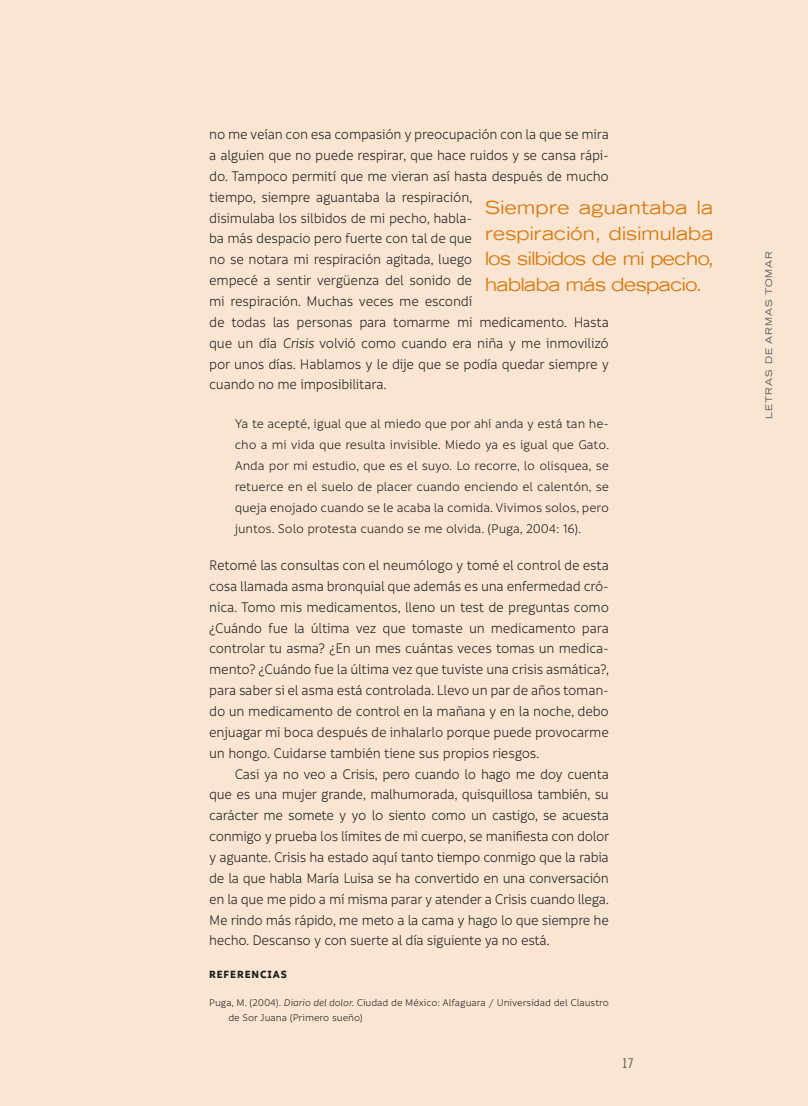
<style>
.page{position:relative;width:808px;height:1106px;background:#f9e5d1}
.page>*{position:absolute;margin:0;border:0;box-sizing:border-box;transform-origin:0 0}
.Balazos_1{font:expanded 18px/25.5px "Trade Gothic LT";letter-spacing:-.025em;color:#d87a10;text-align:justify}
.Cuerpo_de_texto_con{font:15px/20.9px "Informative";letter-spacing:-.02em;color:#1d1d1b;scale:.95 1}
.Cuerpo_de_texto_sin{font:15px/20.9px "Informative";letter-spacing:-.015em;color:#1d1d1b;text-align:justify;scale:.95 1}
.Citas_sin_sangrías{font:13.5px/20.9px "Informative";letter-spacing:-.01em;color:#1d1d1b;text-align:justify}
.t1{font:13.5px "Trade Gothic LT Cond Eighteen";color:#575756}
.Titulo_de_Referencia{font:700 11.25px "Informative";letter-spacing:.075em;color:#1d1d1b}
.Referencias{font:10.5px/15px "Informative";letter-spacing:-.005em;color:#1d1d1b}
.t2{font:expanded 9px "Trade Gothic LT";letter-spacing:.1em;color:#575756}
.s1{font-style:italic}
</style>
<div class="page">
<p class="Cuerpo_de_texto_con" style="left:209px;top:124px;width:422px">no me veían con esa compasión y preocupación con la que se mira a alguien que no puede respirar, que hace ruidos y se cansa rápi&shy;do. Tampoco permití que me vieran así hasta después de mucho tiempo, siempre aguantaba la respiración,<br>disimulaba los silbidos de mi pecho, habla-<br>ba más despacio pero fuerte con tal de que<br>no se notara mi respiración agitada, luego<br>empecé a sentir vergüenza del sonido de<br>mi respiración. Muchas veces me escondí<br>de todas las personas para tomarme mi medicamento. Hasta que un día <span class="s1">Crisis</span> volvió como cuando era niña y me inmovilizó por unos días. Hablamos y le dije que se podía quedar siempre y cuando no me imposibilitara.</p>
<p class="Citas_sin_sangrías" style="left:235px;top:414px;width:376px">Ya te acepté, igual que al miedo que por ahí anda y está tan he&shy;cho a mi vida que resulta invisible. Miedo ya es igual que Gato.<br>Anda por mi estudio, que es el suyo. Lo recorre, lo olisquea, se retuerce en el suelo de placer cuando enciendo el calentón, se queja enojado cuando se le acaba la comida. Vivimos solos, pero juntos. Solo protesta cuando se me olvida. (Puga, 2004: 16).</p>
<p class="Cuerpo_de_texto_sin" style="left:209px;top:555px;width:423px">Retomé las consultas con el neumólogo y tomé el control de esta cosa llamada asma bronquial que además es una enfermedad cró&shy;nica. Tomo mis medicamentos, lleno un test de preguntas como ¿Cuándo fue la última vez que tomaste un medicamento para controlar tu asma? ¿En un mes cuántas veces tomas un medica&shy;mento? ¿Cuándo fue la última vez que tuviste una crisis asmática?, para saber si el asma está controlada. Llevo un par de años toman&shy;do un medicamento de control en la mañana y en la noche, debo enjuagar mi boca después de inhalarlo porque puede provocarme un hongo. Cuidarse también tiene sus propios riesgos.</p>
<p class="Cuerpo_de_texto_con" style="left:209px;top:763px;width:423px;text-align:justify;text-indent:26px">Casi ya no veo a Crisis, pero cuando lo hago me doy cuenta que es una mujer grande, malhumorada, quisquillosa también, su carácter me somete y yo lo siento como un castigo, se acuesta conmigo y prueba los límites de mi cuerpo, se manifiesta con dolor y aguante. Crisis ha estado aquí tanto tiempo conmigo que la rabia de la que habla María Luisa se ha convertido en una conversación en la que me pido a mí misma parar y atender a Crisis cuando llega.<br>Me rindo más rápido, me meto a la cama y hago lo que siempre he hecho. Descanso y con suerte al día siguiente ya no está.</p>
<p class="Titulo_de_Referencia" style="left:209px;top:968px;width:79px">REFERENCIAS</p>
<p class="Referencias" style="left:228px;top:995px;width:382px;text-indent:-19px">Puga, M. (2004). <span class="s1">Diario del dolor.</span> Ciudad de México: Alfaguara / Universidad del Claustro de Sor Juana (Primero sueño)</p>
<p class="Balazos_1" style="left:485px;top:195px;width:231px">Siempre aguantaba la respiración, disimulaba los silbidos de mi pecho, hablaba más despacio.</p>
<p class="t1" style="left:622px;top:1055px;width:13px">17</p>
<p class="t2" style="left:763px;top:419px;width:169px;rotate:-90deg">LETRAS DE ARMAS TOMAR</p>
</div>
